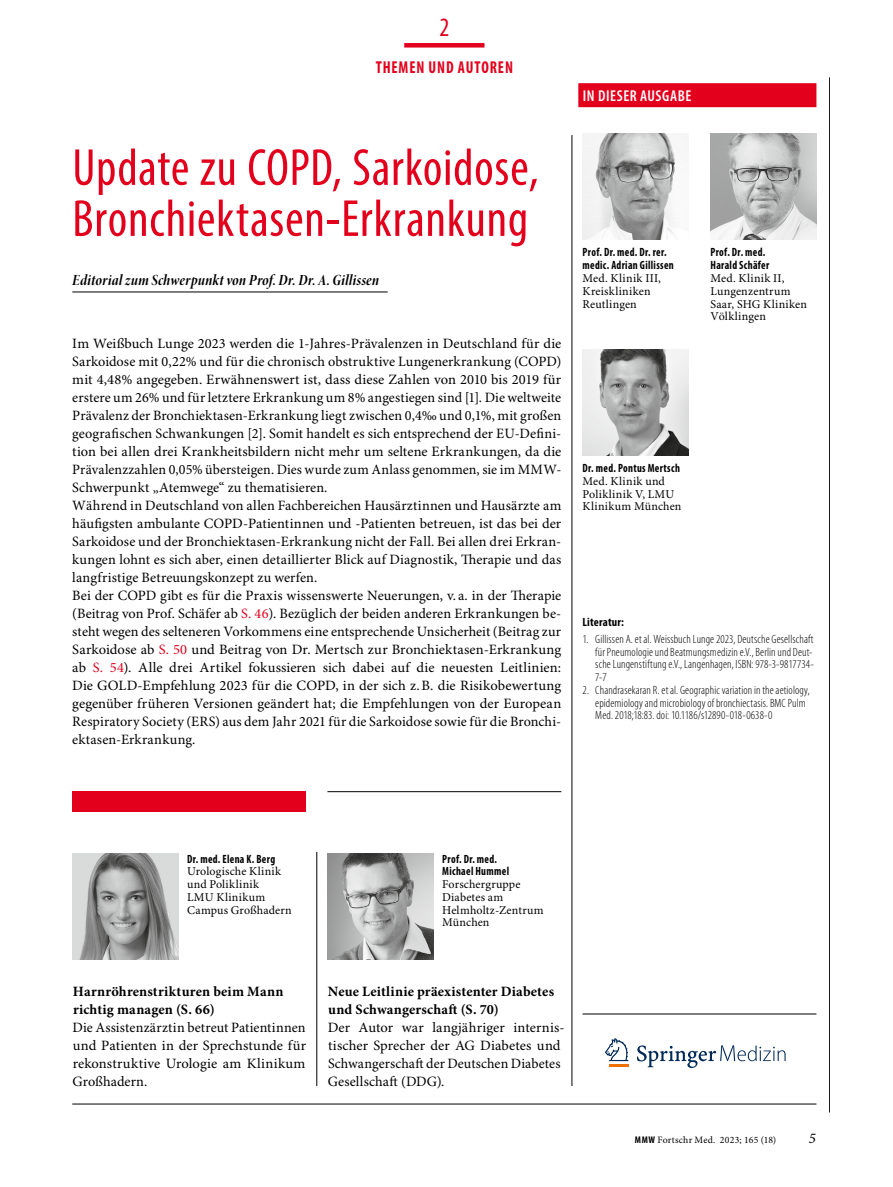
<style>
.page{position:relative;width:893px;height:1187px;background:#fff}
.page>*{position:absolute;margin:0;border:0;box-sizing:border-box;transform-origin:0 0}
.Title_kleinrot{font:condensed 52.5px/51px "Myriad Pro";letter-spacing:.015em;color:#e3001d}
.t1{font:condensed 26.55px "Myriad Pro";color:#e3001d}
.t2{font:700 condensed 17.25px "Myriad Pro";letter-spacing:.06em;color:#e3001d;scale:.9 1}
.SuperTtle_x{font:15.75px "Minion Pro Bold Cn It Disp";letter-spacing:.01em;color:#000}
.t3{font:600 condensed 15.75px "Myriad Pro";letter-spacing:.035em;color:#fff}
.t4{font:italic 14.85px "Minion Pro";color:#000}
.Para_x{font:14.25px/18px "Minion Pro";letter-spacing:.005em;color:#000;text-align:justify}
.Section_Heading_Auto{font:700 14.25px/18px "Minion Pro";letter-spacing:.01em;color:#000}
.t5{font:300 condensed 12px/12.8px "Myriad Pro";letter-spacing:.01em;color:#000;text-align:justify}
.Image_Caption_x{font:12px/12.8px "Minion Pro";letter-spacing:.02em;color:#000}
.Image_Caption_Author{font:700 condensed 12px/12.8px "Myriad Pro";letter-spacing:.03em;color:#000;scale:.9 1}
.NoXML_Image_Caption{font:700 condensed 12px/12.8px "Myriad Pro";letter-spacing:.03em;color:#000;scale:.9 1}
.Bibliography_Heading{font:700 condensed 12px "Myriad Pro";letter-spacing:.015em;color:#000}
.t6{font:9.75px "Minion Pro";letter-spacing:.02em;color:#000}
.s1{color:#e3001d}
.s2{font-family:"Myriad Pro";font-weight:700;font-stretch:condensed}
</style>
<div class="page">
<div style="left:72px;top:791px;width:234px;height:21px;background:#e3001d"></div>
<svg style="left:605px;top:1038px;width:23px;height:28px"></svg>
<svg style="left:637px;top:1045px;width:149px;height:22px"></svg>
<div style="left:578px;top:83px;width:238px;height:24px;background:#e3001d"></div>
<hr style="left:72px;top:292px;width:316px;height:1px;background:#000">
<img style="left:327px;top:853px;width:107px;height:106px">
<img style="left:72px;top:853px;width:107px;height:106px">
<img style="left:583px;top:349px;width:106px;height:106px">
<img style="left:710px;top:133px;width:107px;height:106px">
<img style="left:583px;top:133px;width:106px;height:106px">
<hr style="left:317px;top:851px;width:1px;height:234px;background:#000">
<hr style="left:572px;top:135px;width:1px;height:950px;background:#000">
<hr style="left:327px;top:791px;width:234px;height:1px;background:#000">
<hr style="left:583px;top:1013px;width:233px;height:1px;background:#000">
<hr style="left:72px;top:1103px;width:744px;height:1px;background:#000">
<hr style="left:829px;top:77px;width:1px;height:1035px;background:#000">
<div style="left:404px;top:43px;width:80px;height:5px;background:#e3001d"></div>
<h2 class="t1" style="left:439px;top:11px;width:11px">2</h2>
<p class="t2" style="left:376px;top:57px;width:154px">THEMEN UND AUTOREN</p>
<p class="Title_kleinrot" style="left:72px;top:141px;width:468px">Update zu COPD, Sarkoidose,<br>Bronchiektasen-Erkrankung</p>
<p class="SuperTtle_x" style="left:72px;top:270px;width:308px">Editorial zum Schwerpunkt von Prof. Dr. Dr. A. Gillissen</p>
<p class="Para_x" style="left:72px;top:334px;width:491px">Im Weißbuch Lunge 2023 werden die 1-Jahres-Prävalenzen in Deutschland für die Sarkoidose mit 0,22% und für die chronisch obstruktive Lungenerkrankung (COPD) mit 4,48% angegeben. Erwähnenswert ist, dass diese Zahlen von 2010 bis 2019 für erstere um 26% und für letztere Erkrankung um 8% angestiegen sind [1]. Die weltweite Prävalenz der Bronchiektasen-Erkrankung liegt zwischen 0,4‰ und 0,1%, mit großen geografischen Schwankungen [2]. Somit handelt es sich entsprechend der EU-Defini&shy;tion bei allen drei Krankheitsbildern nicht mehr um seltene Erkrankungen, da die Prävalenzzahlen 0,05% übersteigen. Dies wurde zum Anlass genommen, sie im MMW-Schwerpunkt „Atemwege“ zu thematisieren.</p>
<p class="Para_x" style="left:72px;top:496px;width:491px">Während in Deutschland von allen Fachbereichen Hausärztinnen und Hausärzte am häufigsten ambulante COPD-Patientinnen und -Patienten betreuen, ist das bei der Sarkoidose und der Bronchiektasen-Erkrankung nicht der Fall. Bei allen drei Erkran&shy;kungen lohnt es sich aber, einen detaillierter Blick auf Diagnostik, Therapie und das langfristige Betreuungskonzept zu werfen.</p>
<p class="Para_x" style="left:72px;top:586px;width:491px">Bei der COPD gibt es für die Praxis wissenswerte Neuerungen, v. a. in der Therapie (Beitrag von Prof. Schäfer ab <span class="s1">S. 46</span>). Bezüglich der beiden anderen Erkrankungen be&shy;steht wegen des selteneren Vorkommens eine entsprechende Unsicherheit (Beitrag zur Sarkoidose ab <span class="s1">S. 50</span> und Beitrag von Dr. Mertsch zur Bronchiektasen-Erkrankung ab <span class="s1">S. 54</span>). Alle drei Artikel fokussieren sich dabei auf die neuesten Leitlinien:<br>Die GOLD-Empfehlung 2023 für die COPD, in der sich z.B. die Risikobewertung gegenüber früheren Versionen geändert hat; die Empfehlungen von der European Respiratory Society (ERS) aus dem Jahr 2021 für die Sarkoidose sowie für die Bronchi&shy;ektasen-Erkrankung.</p>
<p class="t3" style="left:583px;top:87px;width:110px">IN DIESER AUSGABE</p>
<p class="Image_Caption_Author" style="left:583px;top:246px;width:103px">Prof. Dr. med. Dr. rer. medic. Adrian Gillissen</p>
<p class="Image_Caption_x" style="left:583px;top:272px;width:80px">Med. Klinik III,<br>Kreiskliniken<br>Reutlingen</p>
<p class="Image_Caption_Author" style="left:710px;top:246px;width:67px">Prof. Dr. med.<br>Harald Schäfer</p>
<p class="Image_Caption_x" style="left:710px;top:272px;width:98px">Med. Klinik II,<br>Lungenzentrum<br>Saar, SHG Kliniken<br>Völklingen</p>
<p class="Image_Caption_Author" style="left:583px;top:461px;width:110px">Dr. med. Pontus Mertsch</p>
<p class="Image_Caption_x" style="left:583px;top:475px;width:100px">Med. Klinik und<br>Poliklinik V, LMU<br>Klinikum München</p>
<p class="Bibliography_Heading" style="left:583px;top:614px;width:43px">Literatur:</p>
<p class="t5" style="left:595px;top:632px;width:220px;text-indent:-13px">1. Gillissen A. et al. Weissbuch Lunge 2023, Deutsche Gesellschaft für Pneumologie und Beatmungsmedizin e.V., Berlin und Deut&shy;sche Lungenstiftung e.V., Langenhagen, ISBN: 978-3-9817734- 7-7</p>
<p class="t5" style="left:595px;top:683px;width:216px;text-align:left;text-indent:-13px">2. Chandrasekaran R. et al. Geographic variation in the aetiology, epidemiology and microbiology of bronchiectasis. BMC Pulm<br>Med. 2018;18:83. doi: 10.1186/s12890-018-0638-0</p>
<p class="Image_Caption_Author" style="left:187px;top:851px;width:99px">Dr. med. Elena K. Berg</p>
<p class="Image_Caption_x" style="left:187px;top:865px;width:106px">Urologische Klinik und Poliklinik<br>LMU Klinikum<br>Campus Großhadern</p>
<p class="NoXML_Image_Caption" style="left:442px;top:851px;width:76px">Prof. Dr. med.<br>Michael Hummel</p>
<p class="Image_Caption_x" style="left:442px;top:878px;width:103px">Forschergruppe<br>Diabetes am<br>Helmholtz-Zentrum<br>München</p>
<p class="Section_Heading_Auto" style="left:73px;top:982px;width:212px">Harnröhrenstrikturen beim Mann richtig managen (S. 66)</p>
<p class="Para_x" style="left:73px;top:1018px;width:235px">Die Assistenzärztin betreut Patientinnen und Patienten in der Sprechstunde für rekonstruktive Urologie am Klinikum Großhadern.</p>
<p class="Section_Heading_Auto" style="left:328px;top:982px;width:228px">Neue Leitlinie präexistenter Diabetes und Schwangerschaft (S. 70)</p>
<p class="Para_x" style="left:328px;top:1018px;width:237px;text-align:left">Der Autor war langjähriger internis&shy;tischer Sprecher der AG Diabetes und Schwangerschaft der Deutschen Diabetes Gesellschaft (DDG).</p>
<p class="t6" style="left:635px;top:1133px;width:143px"><span class="s2">MMW</span> Fortschr Med. 2023; 165 (18)</p>
<p class="t4" style="left:809px;top:1129px;width:9px">5</p>
</div>
